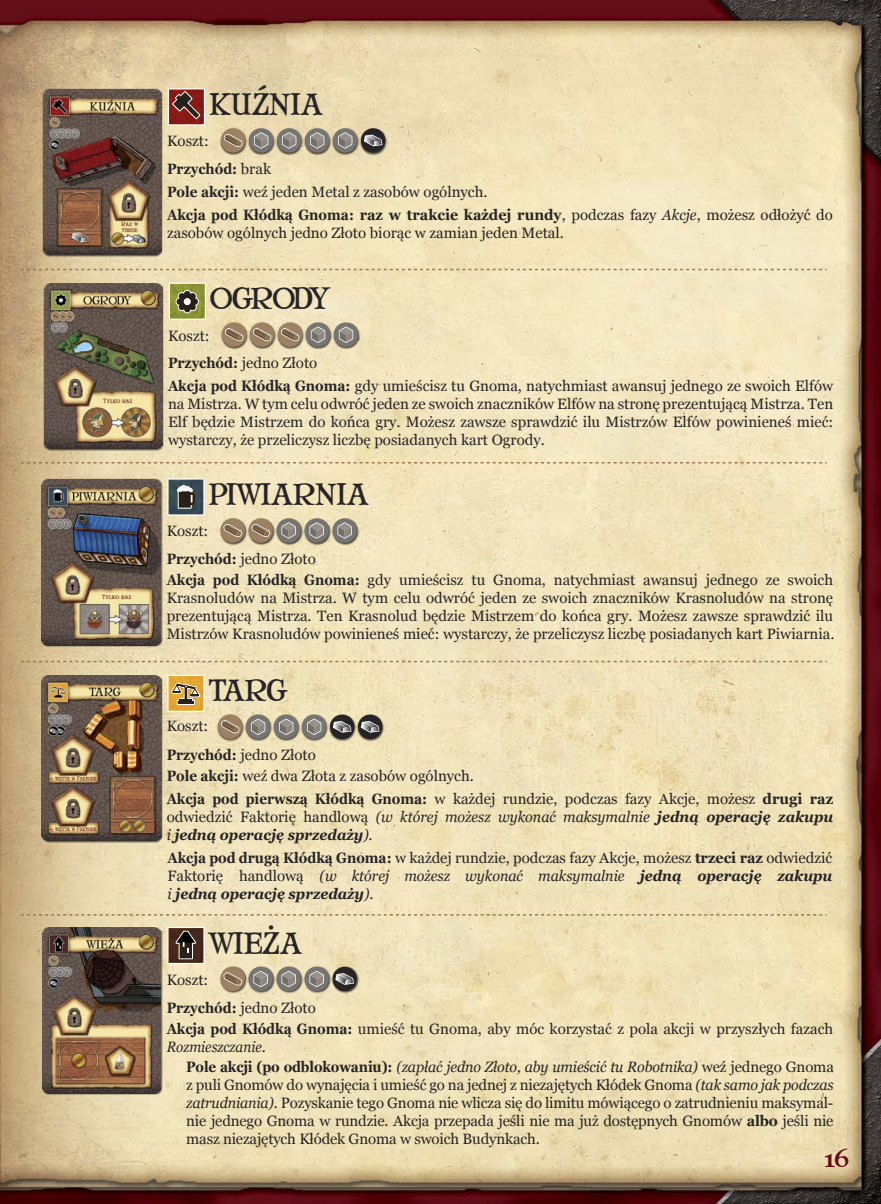
<style>
.page{position:relative;width:881px;height:1204px;background:#fff}
.page>*{position:absolute;margin:0;border:0;box-sizing:border-box;transform-origin:0 0}
.t1{font:27px "Mary Jane Antique";letter-spacing:-.025em;color:#272425}
.t2{font:24px "Mary Jane Small Caps";color:#680c18}
.t3{font:15px/18px "Georgia";color:#272425}
.t4{font:italic 700 15px/18px "Georgia";color:#272425;scale:.95 1}
.s1{font-weight:700}
.s2{font-style:italic}
.s3{font-weight:400;font-style:normal}
.s4{font-weight:400}
.s5{font-weight:700;font-style:italic}
</style>
<div class="page">
<img style="left:0;top:0;width:880px;height:1203px">
<svg style="left:21px;top:269px;width:805px;height:1px"></svg>
<svg style="left:21px;top:462px;width:805px;height:1px"></svg>
<svg style="left:21px;top:660px;width:805px;height:2px;background:#d4c098"></svg>
<svg style="left:21px;top:914px;width:805px;height:1px"></svg>
<img style="left:35px;top:81px;width:136px;height:183px">
<img style="left:220px;top:127px;width:168px;height:28px">
<svg style="left:221px;top:128px;width:24px;height:25px"></svg>
<div style="left:249px;top:128px;width:24px;height:25px;background:#777571;border-radius:50%"></div>
<svg style="left:218px;top:131px;width:51px;height:19px"></svg>
<div style="left:277px;top:128px;width:24px;height:25px;background:#777571;border-radius:50%"></div>
<svg style="left:279px;top:131px;width:18px;height:19px"></svg>
<div style="left:305px;top:128px;width:24px;height:25px;background:#777571;border-radius:50%"></div>
<svg style="left:307px;top:131px;width:18px;height:19px"></svg>
<div style="left:333px;top:128px;width:24px;height:25px;background:#777571;border-radius:50%"></div>
<svg style="left:335px;top:131px;width:18px;height:19px"></svg>
<div style="left:361px;top:128px;width:24px;height:25px;background:#272425;border-radius:50%"></div>
<svg style="left:364px;top:134px;width:19px;height:13px"></svg>
<svg style="left:168px;top:88px;width:37px;height:37px"></svg>
<img style="left:169px;top:89px;width:35px;height:35px">
<img style="left:36px;top:275px;width:136px;height:183px">
<img style="left:220px;top:321px;width:140px;height:28px">
<svg style="left:278px;top:322px;width:24px;height:25px"></svg>
<svg style="left:250px;top:322px;width:24px;height:25px"></svg>
<svg style="left:222px;top:322px;width:24px;height:25px"></svg>
<div style="left:306px;top:322px;width:24px;height:25px;background:#777571;border-radius:50%"></div>
<svg style="left:219px;top:325px;width:107px;height:20px;background:#a49379"></svg>
<div style="left:334px;top:322px;width:24px;height:25px;background:#777571;border-radius:50%"></div>
<svg style="left:336px;top:325px;width:18px;height:20px"></svg>
<svg style="left:169px;top:282px;width:37px;height:38px"></svg>
<img style="left:170px;top:284px;width:35px;height:34px">
<img style="left:34px;top:667px;width:136px;height:183px">
<img style="left:217px;top:713px;width:168px;height:28px">
<svg style="left:218px;top:714px;width:24px;height:25px"></svg>
<div style="left:246px;top:714px;width:24px;height:25px;background:#777571;border-radius:50%"></div>
<svg style="left:215px;top:717px;width:51px;height:20px"></svg>
<div style="left:274px;top:714px;width:24px;height:25px;background:#777571;border-radius:50%"></div>
<svg style="left:276px;top:717px;width:18px;height:20px"></svg>
<div style="left:302px;top:714px;width:24px;height:25px;background:#777571;border-radius:50%"></div>
<svg style="left:304px;top:717px;width:18px;height:20px"></svg>
<div style="left:330px;top:714px;width:24px;height:25px;background:#272425;border-radius:50%"></div>
<svg style="left:332px;top:721px;width:20px;height:12px"></svg>
<div style="left:358px;top:714px;width:24px;height:25px;background:#272425;border-radius:50%"></div>
<svg style="left:360px;top:721px;width:20px;height:12px"></svg>
<svg style="left:167px;top:674px;width:37px;height:38px"></svg>
<img style="left:168px;top:676px;width:35px;height:34px">
<img style="left:34px;top:471px;width:136px;height:183px">
<img style="left:219px;top:517px;width:140px;height:28px">
<div style="left:248px;top:518px;width:25px;height:24px;background:#9c8262;border-radius:50%"></div>
<div style="left:220px;top:518px;width:25px;height:24px;background:#9c8262;border-radius:50%"></div>
<div style="left:276px;top:518px;width:25px;height:24px;background:#777571;border-radius:50%"></div>
<svg style="left:217px;top:521px;width:80px;height:19px"></svg>
<div style="left:304px;top:518px;width:25px;height:24px;background:#777571;border-radius:50%"></div>
<svg style="left:307px;top:521px;width:18px;height:19px"></svg>
<div style="left:332px;top:518px;width:25px;height:24px;background:#777571;border-radius:50%"></div>
<svg style="left:335px;top:521px;width:18px;height:19px"></svg>
<svg style="left:167px;top:478px;width:37px;height:37px"></svg>
<img style="left:168px;top:479px;width:35px;height:35px">
<img style="left:34px;top:919px;width:136px;height:183px">
<img style="left:219px;top:965px;width:140px;height:28px">
<svg style="left:220px;top:966px;width:25px;height:25px"></svg>
<div style="left:248px;top:966px;width:25px;height:25px;background:#777571;border-radius:50%"></div>
<svg style="left:217px;top:969px;width:52px;height:20px"></svg>
<div style="left:276px;top:966px;width:25px;height:25px;background:#777571;border-radius:50%"></div>
<svg style="left:279px;top:969px;width:18px;height:20px"></svg>
<div style="left:304px;top:966px;width:25px;height:25px;background:#777571;border-radius:50%"></div>
<svg style="left:307px;top:969px;width:18px;height:20px"></svg>
<div style="left:332px;top:966px;width:25px;height:25px;background:#272425;border-radius:50%"></div>
<svg style="left:334px;top:972px;width:20px;height:13px"></svg>
<svg style="left:167px;top:926px;width:37px;height:38px"></svg>
<img style="left:168px;top:928px;width:35px;height:34px">
<img style="left:44px;top:89px;width:118px;height:165px">
<img style="left:44px;top:283px;width:118px;height:166px">
<img style="left:42px;top:479px;width:118px;height:166px">
<img style="left:42px;top:675px;width:120px;height:165px">
<img style="left:42px;top:927px;width:118px;height:165px">
<p class="t1" style="left:209px;top:81px;width:116px">KUŹNIA</p>
<p class="t3" style="left:167px;top:127px;width:105px;line-height:27.8px">Koszt:<br><span class="s1">Przychód:</span> brak</p>
<p class="t3" style="left:167px;top:181px;width:667px;line-height:22.8px"><span class="s1">Pole akcji:</span> weź jeden Metal z zasobów ogólnych.<br><span class="s1">Akcja pod Kłódką Gnoma: raz w trakcie każdej rundy</span>, podczas fazy <span class="s2">Akcje</span>, możesz odłożyć do</p>
<p class="t3" style="left:167px;top:224px;width:398px">zasobów ogólnych jedno Złoto biorąc w zamian jeden Metal.</p>
<p class="t1" style="left:210px;top:275px;width:123px">OGRODY</p>
<p class="t3" style="left:168px;top:322px;width:151px;line-height:27.8px">Koszt:<br><span class="s1">Przychód:</span> jedno Złoto</p>
<p class="t3" style="left:168px;top:377px;width:666px;text-align:justify"><span class="s1">Akcja pod Kłódką Gnoma:</span> gdy umieścisz tu Gnoma, natychmiast awansuj jednego ze swoich Elfów na Mistrza. W tym celu odwróć jeden ze swoich znaczników Elfów na stronę prezentującą Mistrza. Ten Elf będzie Mistrzem do końca gry. Możesz zawsze sprawdzić ilu Mistrzów Elfów powinieneś mieć: wystarczy, że przeliczysz liczbę posiadanych kart Ogrody.</p>
<p class="t1" style="left:208px;top:470px;width:162px">PIWIARNIA</p>
<p class="t3" style="left:167px;top:517px;width:151px;line-height:27.8px">Koszt:<br><span class="s1">Przychód:</span> jedno Złoto</p>
<p class="t3" style="left:167px;top:571px;width:669px;text-align:justify"><span class="s1">Akcja pod Kłódką Gnoma:</span> gdy umieścisz tu Gnoma, natychmiast awansuj jednego ze swoich Krasnoludów na Mistrza. W tym celu odwróć jeden ze swoich znaczników Krasnoludów na stronę prezentującą Mistrza. Ten Krasnolud będzie Mistrzem do końca gry. Możesz zawsze sprawdzić ilu Mistrzów Krasnoludów powinieneś mieć: wystarczy, że przeliczysz liczbę posiadanych kart Piwiarnia.</p>
<p class="t1" style="left:208px;top:667px;width:81px">TARG</p>
<p class="t3" style="left:167px;top:711px;width:151px;line-height:29.2px">Koszt:<br><span class="s1">Przychód:</span> jedno Złoto</p>
<p class="t3" style="left:167px;top:765px;width:667px;line-height:22.8px"><span class="s1">Pole akcji:</span> weź dwa Złota z zasobów ogólnych.<br><span class="s1">Akcja pod pierwszą Kłódką Gnoma:</span> w każdej rundzie, podczas fazy Akcje, możesz <span class="s1">drugi raz</span></p>
<p class="t4" style="left:167px;top:807px;width:702px"><span class="s3">odwiedzić Faktorię handlową</span> <span class="s4">(w której możesz wykonać maksymalnie</span> jedną operację zakupu <span class="s4">i</span> jedną operację sprzedaży<span class="s4">)</span><span class="s3">.</span></p>
<p class="t3" style="left:167px;top:849px;width:666px;text-align:justify"><span class="s1">Akcja pod drugą Kłódką Gnoma:</span> w każdej rundzie, podczas fazy Akcje, możesz <span class="s1">trzeci raz</span> odwiedzić Faktorię handlową <span class="s2">(w której możesz wykonać maksymalnie</span> <span class="s5">jedną operację zakupu </span><span class="s2">i</span> <span class="s5">jedną operację sprzedaży</span><span class="s2">)</span>.</p>
<p class="t1" style="left:208px;top:919px;width:95px">WIEŻA</p>
<p class="t3" style="left:167px;top:966px;width:151px;line-height:27.8px">Koszt:<br><span class="s1">Przychód:</span> jedno Złoto</p>
<p class="t3" style="left:167px;top:1020px;width:667px"><span class="s1">Akcja pod Kłódką Gnoma:</span> umieść tu Gnoma, aby móc korzystać z pola akcji w przyszłych fazach<br><span class="s2">Rozmieszczanie</span>.</p>
<p class="t3" style="left:186px;top:1058px;width:649px;text-align:justify"><span class="s1">Pole akcji (po odblokowaniu):</span> <span class="s2">(zapłać jedno Złoto, aby umieścić tu Robotnika)</span> weź jednego Gnoma z puli Gnomów do wynajęcia i umieść go na jednej z niezajętych Kłódek Gnoma <span class="s2">(tak samo jak podczas zatrudniania)</span>. Pozyskanie tego Gnoma nie wlicza się do limitu mówiącego o zatrudnieniu maksymal&shy;nie jednego Gnoma w rundzie. Akcja przepada jeśli nie ma już dostępnych Gnomów <span class="s1">albo</span> jeśli nie masz niezajętych Kłódek Gnoma w swoich Budynkach.</p>
<p class="t2" style="left:824px;top:1140px;width:26px">16</p>
</div>
